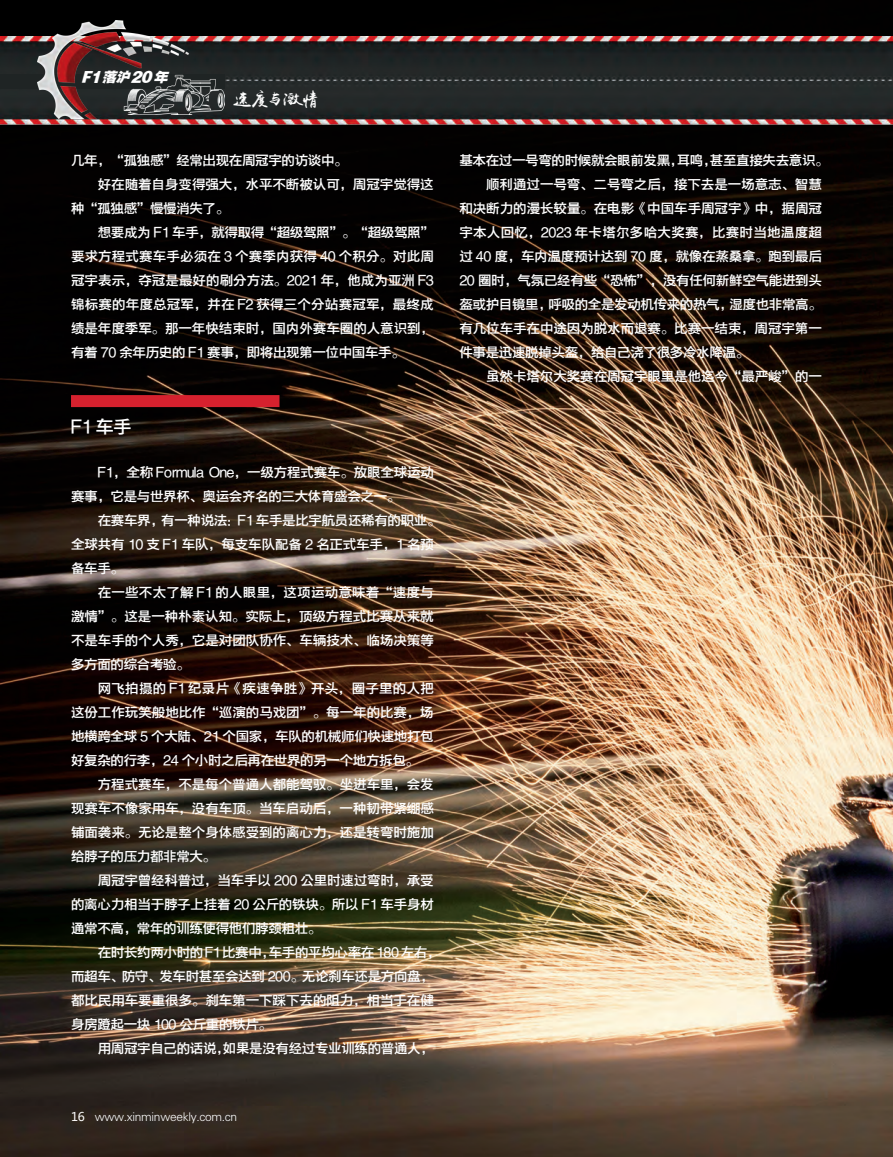
<style>
.page{position:relative;width:893px;height:1157px;background:#fff}
.page>*{position:absolute;margin:0;border:0;box-sizing:border-box;transform-origin:0 0}
.t1{font:18px "yuweij";color:#fff}
.t2{font:18px "FZYDZHK GBK1 0";color:#fff}
.t3{font:italic 14.1px "FZYDTHJW GB1 0";color:#fff}
.t4{font:13.5px "FZYDZHK GBK1 0";letter-spacing:-.015em;color:#fff}
.t5{font:13.5px "FZYDZHK GBK1 0";letter-spacing:.02em;color:#fff}
.t6{font:13.5px "FZYDZHK GBK1 0";letter-spacing:.015em;color:#fff}
.t7{font:13.5px "FZYDZHK GBK1 0";letter-spacing:.005em;color:#fff}
.t8{font:13.5px "FZYDZHK GBK1 0";letter-spacing:.01em;color:#fff}
.t9{font:12px "FZXH1 JW GB1 0";letter-spacing:-.025em;color:#fff}
.s1{font-size:13.5px}
.s2{font-family:"Microsoft Ya Hei"}
</style>
<div class="page">
<img style="left:0;top:0;width:893px;height:1157px">
<div style="left:71px;top:395px;width:208px;height:12px;background:#d6212e"></div>
<img style="left:0;top:36px;width:893px;height:88px">
<svg style="left:0;top:74px;width:225px;height:15px;background:#3a3838"></svg>
<p class="t3" style="left:81px;top:70px;width:92px">F1落沪20年</p>
<p class="t1" style="left:233px;top:87px;width:88px">速度<span class="s1">与</span>激情</p>
<p class="t4" style="left:71px;top:153px;width:278px">几年，“孤独感”经常出现在周冠宇的访谈中。</p>
<p class="t4" style="left:98px;top:177px;width:337px">好在随着自身变得强大，水平不断被认可，周冠宇觉得这</p>
<p class="t4" style="left:71px;top:201px;width:160px">种“孤独感”慢慢消失了。</p>
<p class="t4" style="left:98px;top:225px;width:338px">想要成为 F1 车手，就得取得“超级驾照”。“超级驾照”</p>
<p class="t8" style="left:71px;top:249px;width:364px">要求方程式赛车手必须在 3 个赛季内获得 40 个积分。对此周</p>
<p class="t7" style="left:71px;top:273px;width:364px">冠宇表示，夺冠是最好的刷分方法。2021 年，他成为亚洲 F3</p>
<p class="t6" style="left:71px;top:297px;width:364px">锦标赛的年度总冠军，并在 F2 获得三个分站赛冠军，最终成</p>
<p class="t4" style="left:71px;top:321px;width:364px">绩是年度季军。那一年快结束时，国内外赛车圈的人意识到，</p>
<p class="t4" style="left:71px;top:345px;width:335px">有着 70 余年历史的 F1 赛事，即将出现第一位中国车手。</p>
<p class="t2" style="left:71px;top:417px;width:62px">F1 车手</p>
<p class="t4" style="left:98px;top:465px;width:338px">F1，全称 Formula One，一级方程式赛车。放眼全球运动</p>
<p class="t4" style="left:71px;top:489px;width:331px">赛事，它是与世界杯、奥运会齐名的三大体育盛会之一。</p>
<p class="t4" style="left:98px;top:513px;width:344px">在赛车界，有一种说法：F1 车手是比宇航员还稀有的职业。</p>
<p class="t4" style="left:71px;top:537px;width:364px">全球共有 10 支 F1 车队，每支车队配备 2 名正式车手，1 名预</p>
<p class="t4" style="left:71px;top:561px;width:54px">备车手。</p>
<p class="t6" style="left:98px;top:585px;width:337px">在一些不太了解 F1 的人眼里，这项运动意味着“速度与</p>
<p class="t4" style="left:71px;top:609px;width:364px">激情”。这是一种朴素认知。实际上，顶级方程式比赛从来就</p>
<p class="t4" style="left:71px;top:633px;width:364px">不是车手的个人秀，它是对团队协作、车辆技术、临场决策等</p>
<p class="t4" style="left:71px;top:657px;width:120px">多方面的综合考验。</p>
<p class="t5" style="left:98px;top:681px;width:338px">网飞拍摄的 F1 纪录片《疾速争胜》开头，圈子里的人把</p>
<p class="t4" style="left:71px;top:705px;width:364px">这份工作玩笑般地比作“巡演的马戏团”。每一年的比赛，场</p>
<p class="t4" style="left:71px;top:729px;width:364px">地横跨全球 5 个大陆、21 个国家，车队的机械师们快速地打包</p>
<p class="t4" style="left:71px;top:753px;width:350px">好复杂的行李，24 个小时之后再在世界的另一个地方拆包。</p>
<p class="t4" style="left:98px;top:777px;width:337px">方程式赛车，不是每个普通人都能驾驭。坐进车里，会发</p>
<p class="t4" style="left:71px;top:801px;width:364px">现赛车不像家用车，没有车顶。当车启动后，一种韧带紧绷感</p>
<p class="t4" style="left:71px;top:825px;width:364px">铺面袭来。无论是整个身体感受到的离心力，还是转弯时施加</p>
<p class="t4" style="left:71px;top:849px;width:147px">给脖子的压力都非常大。</p>
<p class="t4" style="left:98px;top:873px;width:337px">周冠宇曾经科普过，当车手以 200 公里时速过弯时，承受</p>
<p class="t4" style="left:71px;top:897px;width:364px">的离心力相当于脖子上挂着 20 公斤的铁块。所以 F1 车手身材</p>
<p class="t4" style="left:71px;top:921px;width:252px">通常不高，常年的训练使得他们脖颈粗壮。</p>
<p class="t4" style="left:98px;top:945px;width:344px">在时长约两小时的F1比赛中，车手的平均心率在180左右，</p>
<p class="t4" style="left:71px;top:969px;width:364px">而超车、防守、发车时甚至会达到 200。无论刹车还是方向盘，</p>
<p class="t4" style="left:71px;top:993px;width:364px">都比民用车要重很多。刹车第一下踩下去的阻力，相当于在健</p>
<p class="t4" style="left:71px;top:1017px;width:203px">身房蹬起一块 100 公斤重的铁片。</p>
<p class="t4" style="left:98px;top:1041px;width:338px">用周冠宇自己的话说，如果是没有经过专业训练的普通人，</p>
<p class="t9" style="left:71px;top:1109px;width:168px"><span class="s2">16</span> www.xinminweekly.com.cn</p>
<p class="t4" style="left:459px;top:153px;width:371px">基本在过一号弯的时候就会眼前发黑，耳鸣，甚至直接失去意识。</p>
<p class="t4" style="left:486px;top:177px;width:337px">顺利通过一号弯、二号弯之后，接下去是一场意志、智慧</p>
<p class="t4" style="left:459px;top:201px;width:364px">和决断力的漫长较量。在电影《中国车手周冠宇》中，据周冠</p>
<p class="t5" style="left:459px;top:225px;width:364px">宇本人回忆，2023 年卡塔尔多哈大奖赛，比赛时当地温度超</p>
<p class="t4" style="left:459px;top:249px;width:364px">过 40 度，车内温度预计达到 70 度，就像在蒸桑拿。跑到最后</p>
<p class="t4" style="left:459px;top:273px;width:364px">20 圈时，气氛已经有些“恐怖”，没有任何新鲜空气能进到头</p>
<p class="t4" style="left:459px;top:297px;width:364px">盔或护目镜里，呼吸的全是发动机传来的热气，湿度也非常高。</p>
<p class="t4" style="left:459px;top:321px;width:364px">有几位车手在中途因为脱水而退赛。比赛一结束，周冠宇第一</p>
<p class="t4" style="left:459px;top:345px;width:291px">件事是迅速脱掉头盔，给自己浇了很多冷水降温。</p>
<p class="t4" style="left:486px;top:369px;width:337px">虽然卡塔尔大奖赛在周冠宇眼里是他迄今“最严峻”的一</p>
</div>
